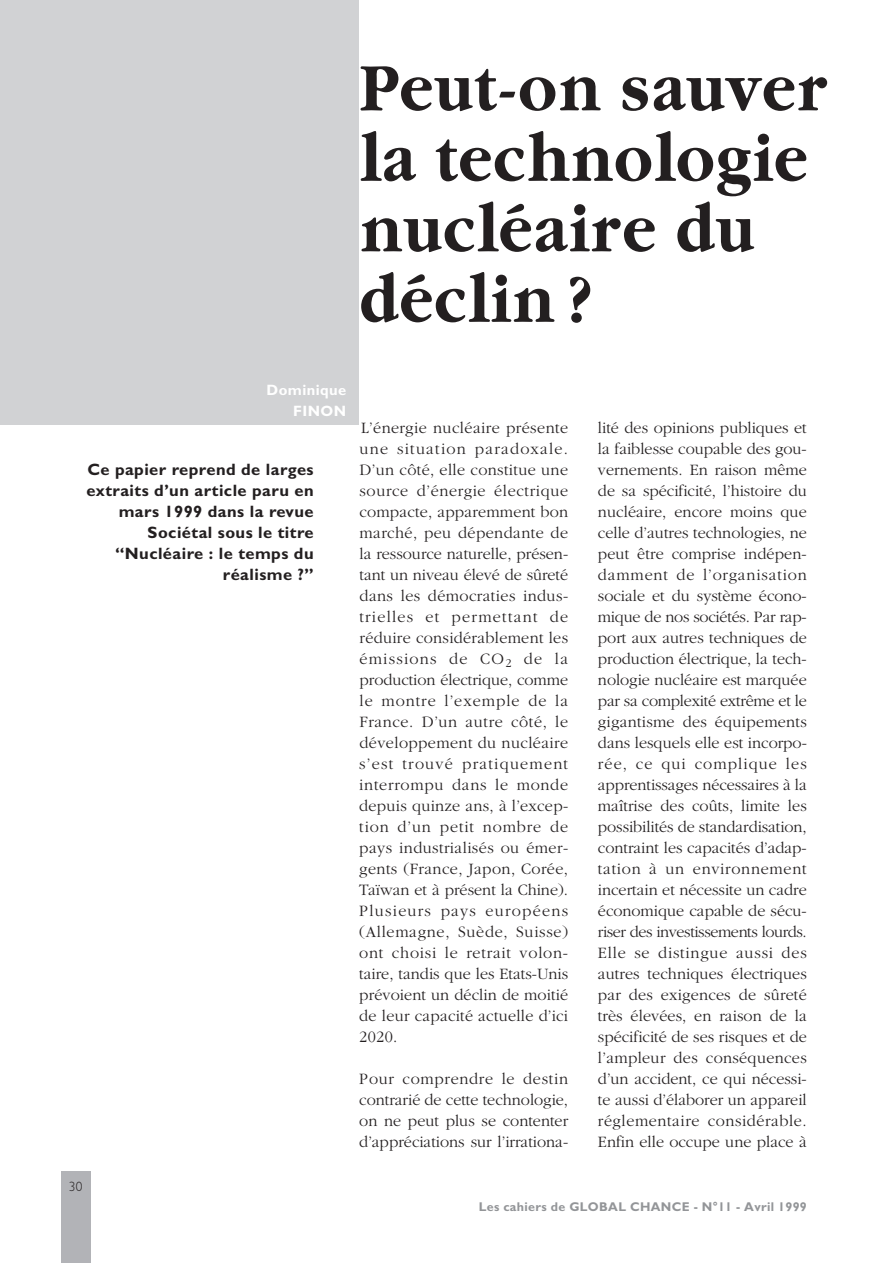
<style>
.page{position:relative;width:893px;height:1263px;background:#fff}
.page>*{position:absolute;margin:0;border:0;box-sizing:border-box;transform-origin:0 0}
.t1{font:700 70.5px/70.5px "Garamond";letter-spacing:.03em;color:#231f20;scale:.9 1}
.t2{font:300 16.5px/21px "Garamond";letter-spacing:.005em;color:#231f20;text-align:justify}
.t3{font:700 16.5px/21px "Gill Sans";letter-spacing:.025em;color:#231f20;text-align:right}
.t4{font:700 15px/21px "Gill Sans";letter-spacing:.025em;color:#fff;text-align:right}
.t5{font:300 13.5px "Gill Sans";color:#231f20}
.t6{font:700 12.75px "Gill Sans";letter-spacing:.025em;color:#939598}
</style>
<div class="page">
<svg style="left:0;top:0;width:359px;height:1263px"></svg>
<h1 class="t1" style="left:360px;top:58px;width:519px">Peut-on sauver la technologie nucléaire du déclin ?</h1>
<p class="t4" style="left:266px;top:381px;width:81px">Dominique<br>FINON</p>
<p class="t3" style="left:86px;top:461px;width:229px">Ce papier reprend de larges extraits d’un article paru en mars 1999 dans la revue<br>Sociétal sous le titre “Nucléaire : le temps du réalisme ?”</p>
<p class="t5" style="left:69px;top:1182px;width:15px">30</p>
<p class="t2" style="left:359px;top:418px;width:210px">L’énergie nucléaire présente une situation paradoxale.<br>D’un côté, elle constitue une source d’énergie électrique compacte, apparemment bon marché, peu dépendante de la ressource naturelle, présen&shy;tant un niveau élevé de sûreté dans les démocraties indus&shy;trielles et permettant de réduire considérablement les émissions de CO<sub>2</sub> de la production électrique, comme le montre l’exemple de la France. D’un autre côté, le développement du nucléaire s’est trouvé pratiquement interrompu dans le monde depuis quinze ans, à l’excep&shy;tion d’un petit nombre de pays industrialisés ou émer&shy;gents (France, Japon, Corée, Taïwan et à présent la Chine).<br>Plusieurs pays européens (Allemagne, Suède, Suisse) ont choisi le retrait volon&shy;taire, tandis que les Etats-Unis prévoient un déclin de moitié de leur capacité actuelle d’ici 2020.</p>
<p class="t2" style="left:359px;top:1069px;width:210px">Pour comprendre le destin contrarié de cette technologie, on ne peut plus se contenter d’appréciations sur l’irrationa-</p>
<p class="t2" style="left:598px;top:418px;width:210px">lité des opinions publiques et la faiblesse coupable des gou&shy;vernements. En raison même de sa spécificité, l’histoire du nucléaire, encore moins que celle d’autres technologies, ne peut être comprise indépen&shy;damment de l’organisation sociale et du système écono&shy;mique de nos sociétés. Par rap&shy;port aux autres techniques de production électrique, la tech&shy;nologie nucléaire est marquée par sa complexité extrême et le gigantisme des équipements dans lesquels elle est incorpo&shy;rée, ce qui complique les apprentissages nécessaires à la maîtrise des coûts, limite les possibilités de standardisation, contraint les capacités d’adap&shy;tation à un environnement incertain et nécessite un cadre économique capable de sécu&shy;riser des investissements lourds.<br>Elle se distingue aussi des autres techniques électriques par des exigences de sûreté très élevées, en raison de la spécificité de ses risques et de l’ampleur des conséquences d’un accident, ce qui nécessi&shy;te aussi d’élaborer un appareil réglementaire considérable.<br>Enfin elle occupe une place à</p>
<p class="t6" style="left:478px;top:1203px;width:329px">Les cahiers de GLOBAL CHANCE - N°11 - Avril 1999</p>
</div>
